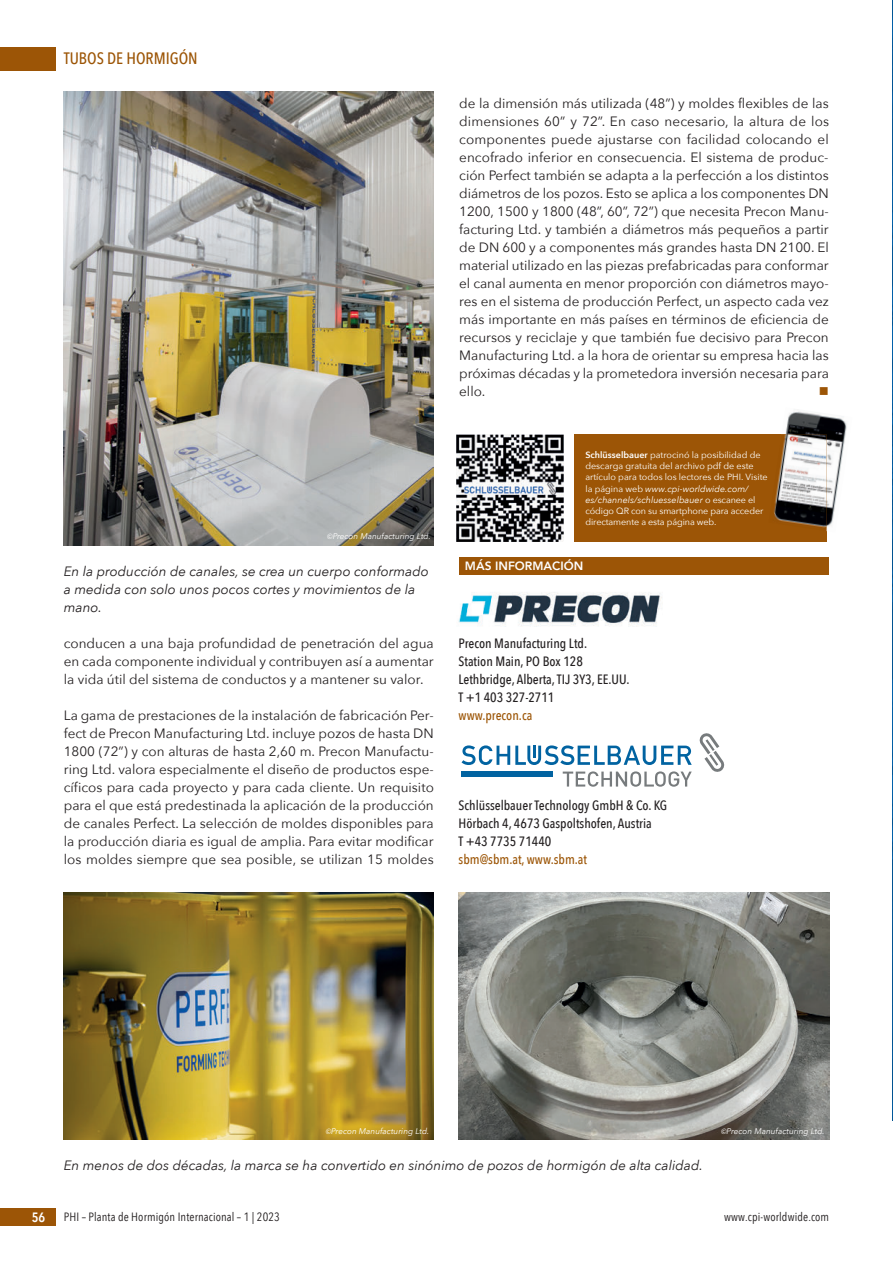
<style>
.page{position:relative;width:893px;height:1263px;background:#fff}
.page>*{position:absolute;margin:0;border:0;box-sizing:border-box;transform-origin:0 0}
.t1{font:500 16.5px "Avenir Next Condensed";color:#9c5506}
.t2{font:13.5px/18px "Avenir Next";color:#231f20;text-align:justify}
.t3{font:italic 13.5px/18px "Avenir Next";color:#231f20}
.t4{font:500 13.5px/18px "Avenir Next Condensed";color:#231f20}
.t5{font:500 13.5px "Avenir Next Condensed";color:#9c5506}
.t6{font:600 13.5px "Avenir Next Condensed";color:#fff}
.t7{font:13.5px "Wingdings";color:#9c5506}
.t8{font:12px "Avenir Next Condensed";letter-spacing:.01em;color:#231f20}
.t9{font:800 12px "Avenir";color:#fff}
.t10{font:9px/11.2px "Avenir Next";color:#fff}
.t11{font:italic 8.25px "Avenir Next";color:#fff}
.s1{font-family:"Source Sans Pro"}
.s2{font-weight:600}
.s3{font-style:italic}
</style>
<div class="page">
<div style="left:0;top:47px;width:55px;height:23px;background:#9c5506"></div>
<div style="left:0;top:1208px;width:55px;height:18px;background:#9c5506"></div>
<div style="left:574px;top:434px;width:252px;height:108px;background:#9c5506"></div>
<img style="left:456px;top:434px;width:108px;height:108px">
<img style="left:785px;top:411px;width:62px;height:121px">
<img style="left:774px;top:434px;width:52px;height:97px">
<div style="left:459px;top:557px;width:370px;height:17px;background:#9c5506"></div>
<img style="left:458px;top:592px;width:204px;height:35px">
<svg style="left:462px;top:745px;width:230px;height:20px"></svg>
<svg style="left:699px;top:733px;width:26px;height:39px"></svg>
<svg style="left:563px;top:771px;width:129px;height:16px"></svg>
<div style="left:462px;top:772px;width:91px;height:5px;background:#0163a1"></div>
<img style="left:64px;top:91px;width:370px;height:454px">
<img style="left:64px;top:892px;width:370px;height:247px">
<img style="left:459px;top:892px;width:370px;height:247px">
<img style="left:892px;top:1px;width:1px;height:1119px">
<p class="t1" style="left:64px;top:49px;width:135px">TUBOS DE HORMIGÓN</p>
<p class="t11" style="left:327px;top:529px;width:105px"><span class="s1">©</span>Precon Manufacturing Ltd.</p>
<p class="t3" style="left:64px;top:562px;width:367px">En la producción de canales, se crea un cuerpo conformado a medida con solo unos pocos cortes y movimientos de la mano.</p>
<p class="t2" style="left:64px;top:634px;width:372px">conducen a una baja profundidad de penetración del agua en cada componente individual y contribuyen así a aumentar la vida útil del sistema de conductos y a mantener su valor.</p>
<p class="t2" style="left:64px;top:706px;width:372px">La gama de prestaciones de la instalación de fabricación Per&shy;fect de Precon Manufacturing Ltd. incluye pozos de hasta DN 1800 (72”) y con alturas de hasta 2,60 m. Precon Manufactu&shy;ring Ltd. valora especialmente el diseño de productos espe&shy;cíficos para cada proyecto y para cada cliente. Un requisito para el que está predestinada la aplicación de la producción de canales Perfect. La selección de moldes disponibles para la producción diaria es igual de amplia. Para evitar modificar los moldes siempre que sea posible, se utilizan 15 moldes</p>
<p class="t2" style="left:459px;top:94px;width:371px">de la dimensión más utilizada (48”) y moldes flexibles de las dimensiones 60” y 72”. En caso necesario, la altura de los componentes puede ajustarse con facilidad colocando el encofrado inferior en consecuencia. El sistema de produc&shy;ción Perfect también se adapta a la perfección a los distintos diámetros de los pozos. Esto se aplica a los componentes DN 1200, 1500 y 1800 (48”, 60”, 72”) que necesita Precon Manu&shy;facturing Ltd. y también a diámetros más pequeños a partir de DN 600 y a componentes más grandes hasta DN 2100. El material utilizado en las piezas prefabricadas para conformar el canal aumenta en menor proporción con diámetros mayo&shy;res en el sistema de producción Perfect, un aspecto cada vez más importante en más países en términos de eficiencia de recursos y reciclaje y que también fue decisivo para Precon Manufacturing Ltd. a la hora de orientar su empresa hacia las próximas décadas y la prometedora inversión necesaria para ello.</p>
<p class="t7" style="left:819px;top:384px;width:12px">■</p>
<p class="t10" style="left:585px;top:449px;width:184px"><span class="s2">Schlüsselbauer</span> patrocinó la posibilidad de descarga gratuita del archivo pdf de este artículo para todos los lectores de PHI. Visite la página web <span class="s3">www.cpi-worldwide.com/ es/channels/schluesselbauer</span> o escanee el código QR con su smartphone pa ra acceder directamente a esta página web.</p>
<p class="t9" style="left:465px;top:556px;width:120px">MÁS INFORMACIÓN</p>
<p class="t4" style="left:459px;top:634px;width:172px">Precon Manufacturing Ltd.<br>Station Main, PO Box 128<br>Lethbridge, Alberta, TIJ 3Y3, EE.UU.<br>T +1 403 327-2711</p>
<p class="t5" style="left:459px;top:707px;width:75px">www.precon.ca</p>
<p class="t4" style="left:459px;top:796px;width:210px">Schlüsselbauer Technology GmbH &amp; Co. KG<br>Hörbach 4, 4673 Gaspoltshofen, Austria<br>T +43 7735 71440</p>
<p class="t5" style="left:459px;top:851px;width:130px">sbm@sbm.at, www.sbm.at</p>
<p class="t11" style="left:326px;top:1124px;width:105px"><span class="s1">©</span>Precon Manufacturing Ltd.</p>
<p class="t11" style="left:721px;top:1124px;width:105px"><span class="s1">©</span>Precon Manufacturing Ltd.</p>
<p class="t3" style="left:64px;top:1156px;width:641px">En menos de dos décadas, la marca se ha convertido en sinónimo de pozos de hormigón de alta calidad.</p>
<p class="t6" style="left:32px;top:1206px;width:15px">56</p>
<p class="t8" style="left:64px;top:1207px;width:218px">PHI – Planta de Hormigón Internacional – 1 | 2023</p>
<p class="t8" style="left:724px;top:1207px;width:107px">www.cpi-worldwide.com</p>
</div>
